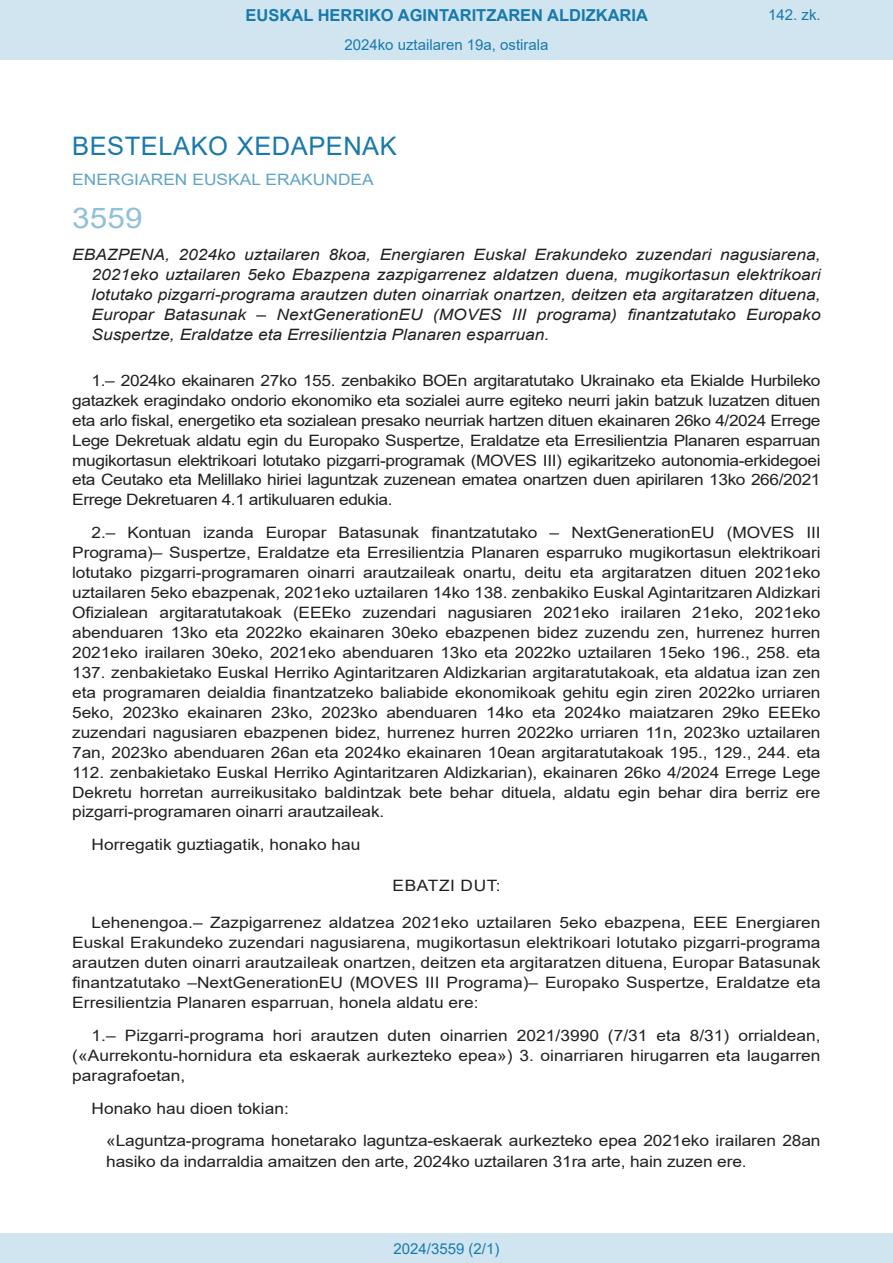
<style>
.page{position:relative;width:893px;height:1263px;background:#fff}
.page>*{position:absolute;margin:0;border:0;box-sizing:border-box;transform-origin:0 0}
.BOPVOrden{font:28.5px "Arial";color:#90c0db;scale:1.11 1}
.BOPVSeccion{font:25.5px "Arial";letter-spacing:.02em;color:#1879ad}
.t1{font:700 16.5px "Arial";color:#1879ad}
.BOPVDetalle{font:15.6px/20px "Arial";color:#231f20;text-align:justify;scale:1.11 1}
.BOPVTitulo{font:italic 15.6px/20px "Arial";color:#231f20;text-align:justify;scale:1.11 1}
.BOPVDetalle1{font:15.6px/21px "Arial";letter-spacing:-.01em;color:#231f20;scale:1.11 1}
.BOPVOrganismo{font:15.6px "Arial";letter-spacing:.005em;color:#5ea4ca;scale:1.11 1}
.BOPVClave{font:15.6px "Arial";letter-spacing:.035em;color:#231f20;scale:1.11 1}
.Paginacion_Centro{font:15px "Arial";color:#1879ad}
</style>
<div class="page">
<div style="left:0;top:0;width:893px;height:60px;background:#d0e5f0"></div>
<div style="left:0;top:1233px;width:893px;height:30px;background:#d0e5f0"></div>
<p class="t1" style="left:246px;top:3px;width:404px">EUSKAL HERRIKO AGINTARITZAREN ALDIZKARIA</p>
<p class="Paginacion_Centro" style="left:344px;top:35px;width:206px">2024ko uztailaren 19a, ostirala</p>
<p class="Paginacion_Centro" style="left:768px;top:5px;width:54px">142. zk.</p>
<p class="BOPVSeccion" style="left:72px;top:128px;width:326px">BESTELAKO XEDAPENAK</p>
<p class="BOPVOrganismo" style="left:72px;top:169px;width:273px">ENERGIAREN EUSKAL ERAKUNDEA</p>
<p class="BOPVOrden" style="left:72px;top:198px;width:65px">3559</p>
<p class="BOPVTitulo" style="left:92px;top:245px;width:658px;text-indent:-19px">EBAZPENA, 2024ko uztailaren 8koa, Energiaren Euskal Erakundeko zuzendari nagusiarena, 2021eko uztailaren 5eko Ebazpena zazpigarrenez aldatzen duena, mugikortasun elektrikoari lotutako pizgarri-programa arautzen duten oinarriak onartzen, deitzen eta argitaratzen dituena, Europar Batasunak – NextGenerationEU (MOVES III programa) finantzatutako Europako Suspertze, Eraldatze eta Erresilientzia Planaren esparruan.</p>
<p class="BOPVDetalle" style="left:72px;top:370px;width:676px;text-indent:19px">1.– 2024ko ekainaren 27ko 155. zenbakiko BOEn argitaratutako Ukrainako eta Ekialde Hurbileko gatazkek eragindako ondorio ekonomiko eta sozialei aurre egiteko neurri jakin batzuk luzatzen dituen eta arlo fiskal, energetiko eta sozialean presako neurriak hartzen dituen ekainaren 26ko 4/2024 Errege Lege Dekretuak aldatu egin du Europako Suspertze, Eraldatze eta Erresilientzia Planaren esparruan mugikortasun elektrikoari lotutako pizgarri-programak (MOVES III) egikaritzeko autonomia-erkidegoei eta Ceutako eta Melillako hiriei laguntzak zuzenean ematea onartzen duen apirilaren 13ko 266/2021<br>Errege Dekretuaren 4.1 artikuluaren edukia.</p>
<p class="BOPVDetalle" style="left:72px;top:523px;width:676px;text-indent:19px">2.– Kontuan izanda Europar Batasunak finantzatutako – NextGenerationEU (MOVES III Programa)– Suspertze, Eraldatze eta Erresilientzia Planaren esparruko mugikortasun elektrikoari lotutako pizgarri-programaren oinarri arautzaileak onartu, deitu eta argitaratzen dituen 2021eko uztailaren 5eko ebazpenak, 2021eko uztailaren 14ko 138. zenbakiko Euskal Agintaritzaren Aldizkari Ofizialean argitaratutakoak (EEEko zuzendari nagusiaren 2021eko irailaren 21eko, 2021eko abenduaren 13ko eta 2022ko ekainaren 30eko ebazpenen bidez zuzendu zen, hurrenez hurren 2021eko irailaren 30eko, 2021eko abenduaren 13ko eta 2022ko uztailaren 15eko 196., 258. eta 137. zenbakietako Euskal Herriko Agintaritzaren Aldizkarian argitaratutakoak, eta aldatua izan zen eta programaren deialdia finantzatzeko baliabide ekonomikoak gehitu egin ziren 2022ko urriaren 5eko, 2023ko ekainaren 23ko, 2023ko abenduaren 14ko eta 2024ko maiatzaren 29ko EEEko zuzendari nagusiaren ebazpenen bidez, hurrenez hurren 2022ko urriaren 11n, 2023ko uztailaren 7an, 2023ko abenduaren 26an eta 2024ko ekainaren 10ean argitaratutakoak 195., 129., 244. eta 112. zenbakietako Euskal Herriko Agintaritzaren Aldizkarian), ekainaren 26ko 4/2024 Errege Lege Dekretu horretan aurreikusitako baldintzak bete behar dituela, aldatu egin behar dira berriz ere pizgarri-programaren oinarri arautzaileak.</p>
<p class="BOPVDetalle" style="left:92px;top:835px;width:244px">Horregatik guztiagatik, honako hau</p>
<p class="BOPVClave" style="left:393px;top:875px;width:99px">EBATZI DUT:</p>
<p class="BOPVDetalle" style="left:72px;top:913px;width:676px;text-indent:19px">Lehenengoa.– Zazpigarrenez aldatzea 2021eko uztailaren 5eko ebazpena, EEE Energiaren Euskal Erakundeko zuzendari nagusiarena, mugikortasun elektrikoari lotutako pizgarri-programa arautzen duten oinarri arautzaileak onartzen, deitzen eta argitaratzen dituena, Europar Batasunak finantzatutako –NextGenerationEU (MOVES III Programa)– Europako Suspertze, Eraldatze eta Erresilientzia Planaren esparruan, honela aldatu ere:</p>
<p class="BOPVDetalle" style="left:72px;top:1025px;width:676px;text-indent:19px">1.– Pizgarri-programa hori arautzen duten oinarrien 2021/3990 (7/31 eta 8/31) orrialdean, («Aurrekontu-hornidura eta eskaerak aurkezteko epea») 3. oinarriaren hirugarren eta laugarren paragrafoetan,</p>
<p class="BOPVDetalle" style="left:92px;top:1098px;width:179px">Honako hau dioen tokian:</p>
<p class="BOPVDetalle1" style="left:106px;top:1130px;width:645px">«Laguntza-programa honetarako laguntza-eskaerak aurkezteko epea 2021eko irailaren 28an hasiko da indarraldia amaitzen den arte, 2024ko uztailaren 31ra arte, hain zuzen ere.</p>
<p class="Paginacion_Centro" style="left:393px;top:1238px;width:107px">2024/3559 (2/1)</p>
</div>
